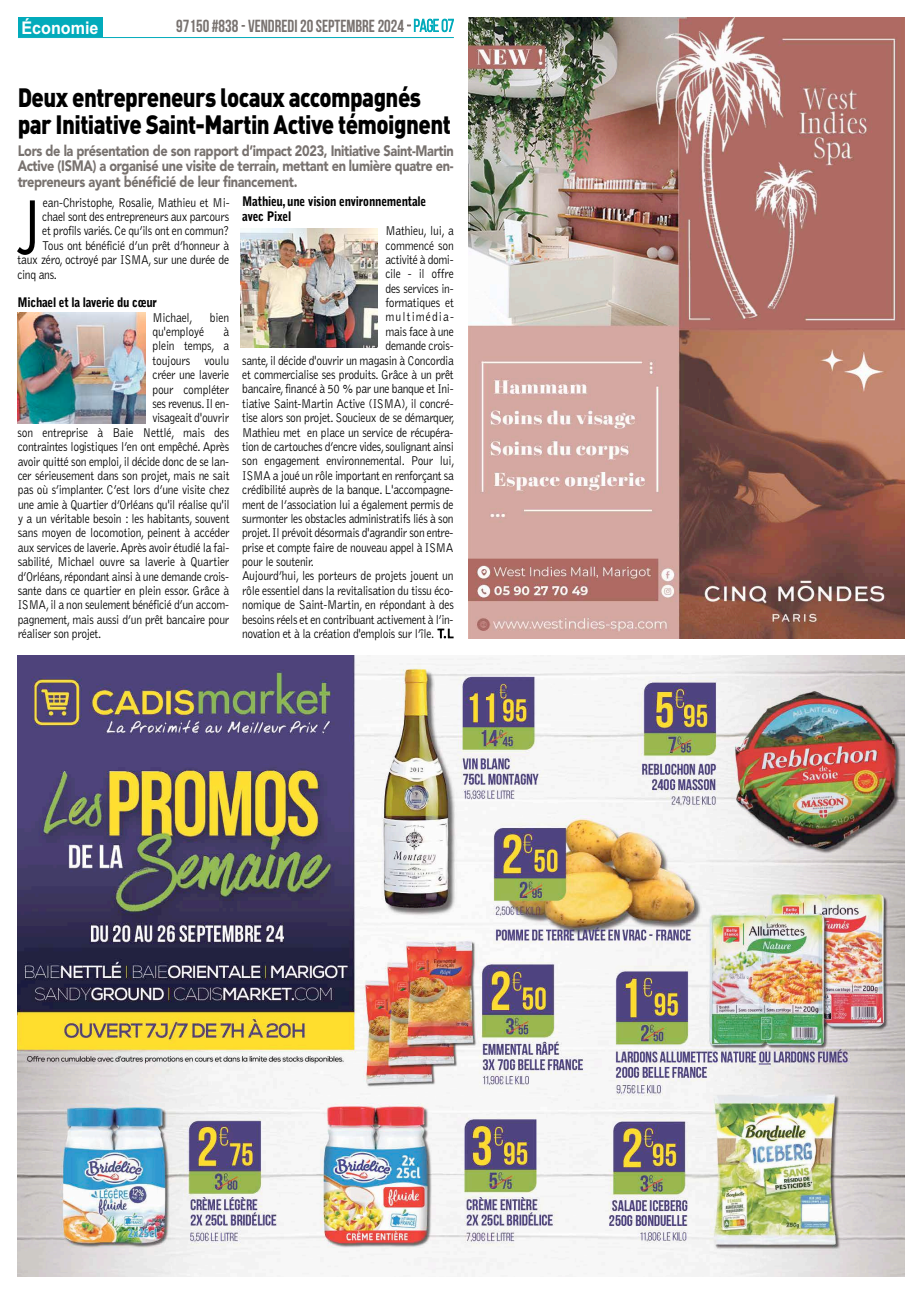
<style>
.page{position:relative;width:922px;height:1294px;background:#fff}
.page>*{position:absolute;margin:0;border:0;box-sizing:border-box;transform-origin:0 0}
.t1{font:65.5px "Futura";color:#000;scale:.9 1}
.t2{font:900 26.25px/26.2px "DIN Pro";letter-spacing:-.025em;color:#000;scale:.85 1}
.t3{font:700 17.5px "Bebas Neue";color:#78726f;scale:.95 1}
.t4{font:700 17.5px "Arial";color:#fff;scale:.92 1}
.t5{font:900 15px/15.6px "Avenir";letter-spacing:-.025em;color:#78726f;text-align:justify;scale:.85 1}
.t6{font:300 13.12px "Bell Gothic";letter-spacing:-.025em;color:#000;scale:.88 1}
.t7{font:900 13.12px/14.4px "Bell Gothic";letter-spacing:-.025em;color:#000;scale:.88 1}
.t8{font:300 13.12px "Bell Gothic";letter-spacing:.095em;color:#000;scale:.88 1}
.s1{font-weight:400}
.s2{font-weight:400;color:#02abbb}
</style>
<div class="page">
<hr style="left:18px;top:37px;width:436px;height:1px;background:#02abbb">
<svg style="left:407px;top:19px;width:47px;height:13px"></svg>
<div style="left:18px;top:18px;width:85px;height:19px;background:#02abbb"></div>
<svg style="left:437px;top:628px;width:16px;height:10px"></svg>
<img style="left:18px;top:656px;width:886px;height:620px">
<img style="left:468px;top:18px;width:436px;height:620px">
<img style="left:18px;top:312px;width:127px;height:111px">
<img style="left:241px;top:229px;width:137px;height:119px">
<h3 class="t4" style="left:21px;top:16px;width:85px">Économie</h3>
<h3 class="t3" style="left:176px;top:16px;width:294px">97150 #838 - VENDREDI 20 SEPTEMBRE2024 <span class="s1">-</span><span class="s2">page 07</span></h3>
<h2 class="t2" style="left:18px;top:81px;width:511px">Deux entrepreneurs locaux accompagnés par Initiative Saint-Martin Active témoignent</h2>
<p class="t5" style="left:18px;top:142px;width:514px">Lors de la présentation de son rapport d’impact 2023, Initiative Saint-Martin Active (ISMA) a organisé une visite de terrain, mettant en lumière quatre en&shy;trepreneurs ayant bénéficié de leur financement.</p>
<h1 class="t1" style="left:21px;top:184px;width:26px">J</h1>
<p class="t6" style="left:43px;top:195px;width:214px">ean-Christophe, Rosalie, Mathieu et Mi-</p>
<p class="t6" style="left:42px;top:210px;width:214px">chael sont des entrepreneurs aux parcours</p>
<p class="t6" style="left:42px;top:224px;width:214px">et profils variés.Ce qu’ils ont en commun?</p>
<p class="t6" style="left:42px;top:238px;width:214px">Tous ont bénéficié d’un prêt d’honneur à</p>
<p class="t6" style="left:18px;top:253px;width:242px">taux zéro, octroyé par ISMA, sur une durée de</p>
<p class="t6" style="left:18px;top:267px;width:46px">cinq ans.</p>
<p class="t7" style="left:18px;top:295px;width:160px">Michael et la laverie du cœur</p>
<p class="t6" style="left:152px;top:310px;width:47px">Michael,</p>
<p class="t6" style="left:210px;top:310px;width:23px">bien</p>
<p class="t6" style="left:152px;top:325px;width:60px">qu'employé</p>
<p class="t6" style="left:223px;top:325px;width:8px">à</p>
<p class="t6" style="left:152px;top:339px;width:89px">plein temps, a</p>
<p class="t6" style="left:152px;top:353px;width:89px">toujours voulu</p>
<p class="t6" style="left:152px;top:368px;width:89px">créer une laverie</p>
<p class="t6" style="left:152px;top:382px;width:89px">pour compléter</p>
<p class="t6" style="left:152px;top:396px;width:89px">ses revenus.Il en-</p>
<p class="t6" style="left:152px;top:411px;width:89px">visageait d'ouvrir</p>
<p class="t6" style="left:18px;top:425px;width:242px">son entreprise à Baie Nettlé, mais des</p>
<p class="t6" style="left:18px;top:440px;width:242px">contraintes logistiques l’en ont empêché. Après</p>
<p class="t6" style="left:18px;top:454px;width:241px">avoir quitté son emploi,il décide donc de se lan-</p>
<p class="t6" style="left:18px;top:468px;width:242px">cer sérieusement dans son projet, mais ne sait</p>
<p class="t6" style="left:18px;top:483px;width:242px">pas où s’implanter. C’est lors d’une visite chez</p>
<p class="t6" style="left:18px;top:497px;width:242px">une amie à Quartier d’Orléans qu'il réalise qu'il</p>
<p class="t6" style="left:18px;top:511px;width:242px">y a un véritable besoin : les habitants, souvent</p>
<p class="t6" style="left:18px;top:526px;width:242px">sans moyen de locomotion, peinent à accéder</p>
<p class="t6" style="left:18px;top:540px;width:241px">aux services de laverie.Après avoir étudié la fai-</p>
<p class="t6" style="left:18px;top:555px;width:241px">sabilité, Michael ouvre sa laverie à Quartier</p>
<p class="t6" style="left:18px;top:569px;width:241px">d’Orléans,répondant ainsi à une demande crois-</p>
<p class="t6" style="left:18px;top:583px;width:242px">sante dans ce quartier en plein essor. Grâce à</p>
<p class="t6" style="left:18px;top:598px;width:242px">ISMA,il a non seulement bénéficié d’un accom-</p>
<p class="t6" style="left:18px;top:612px;width:242px">pagnement, mais aussi d’un prêt bancaire pour</p>
<p class="t6" style="left:18px;top:626px;width:96px">réaliser son projet.</p>
<p class="t7" style="left:242px;top:195px;width:210px">Mathieu,une vision environnementale avec Pixel</p>
<p class="t6" style="left:385px;top:224px;width:79px">Mathieu, lui, a</p>
<p class="t6" style="left:385px;top:238px;width:79px">commencé son</p>
<p class="t6" style="left:385px;top:252px;width:79px">activité à domi-</p>
<p class="t6" style="left:385px;top:267px;width:79px">cile - il offre</p>
<p class="t6" style="left:385px;top:281px;width:79px">des services in-</p>
<p class="t6" style="left:385px;top:296px;width:79px">formatiques et</p>
<p class="t8" style="left:385px;top:310px;width:79px">multimédia-</p>
<p class="t6" style="left:385px;top:324px;width:79px">mais face à une</p>
<p class="t6" style="left:385px;top:339px;width:79px">demande crois-</p>
<p class="t6" style="left:242px;top:353px;width:242px">sante,il décide d'ouvrir un magasin à Concordia</p>
<p class="t6" style="left:242px;top:368px;width:242px">et commercialise ses produits. Grâce à un prêt</p>
<p class="t6" style="left:242px;top:382px;width:241px">bancaire,financé à 50 % par une banque et Ini-</p>
<p class="t6" style="left:242px;top:396px;width:241px">tiative Saint-Martin Active (ISMA), il concré-</p>
<p class="t6" style="left:242px;top:411px;width:243px">tise alors son projet. Soucieux de se démarquer,</p>
<p class="t6" style="left:242px;top:425px;width:241px">Mathieu met en place un service de récupéra-</p>
<p class="t6" style="left:242px;top:439px;width:242px">tion de cartouches d’encre vides,soulignant ainsi</p>
<p class="t6" style="left:242px;top:454px;width:243px">son engagement environnemental. Pour lui,</p>
<p class="t6" style="left:242px;top:468px;width:242px">ISMA a joué un rôle important en renforçant sa</p>
<p class="t6" style="left:242px;top:483px;width:241px">crédibilité auprès de la banque. L'accompagne-</p>
<p class="t6" style="left:242px;top:497px;width:242px">ment de l’association lui a également permis de</p>
<p class="t6" style="left:242px;top:511px;width:242px">surmonter les obstacles administratifs liés à son</p>
<p class="t6" style="left:242px;top:526px;width:241px">projet.Il prévoit désormais d'agrandir son entre-</p>
<p class="t6" style="left:242px;top:540px;width:242px">prise et compte faire de nouveau appel à ISMA</p>
<p class="t6" style="left:242px;top:554px;width:83px">pour le soutenir.</p>
<p class="t6" style="left:242px;top:569px;width:242px">Aujourd’hui, les porteurs de projets jouent un</p>
<p class="t6" style="left:242px;top:583px;width:241px">rôle essentiel dans la revitalisation du tissu éco-</p>
<p class="t6" style="left:242px;top:598px;width:242px">nomique de Saint-Martin, en répondant à des</p>
<p class="t6" style="left:242px;top:612px;width:241px">besoins réels et en contribuant activement à l’in-</p>
<p class="t6" style="left:242px;top:626px;width:242px">novation et à la création d'emplois sur l’île. T.L</p>
</div>
